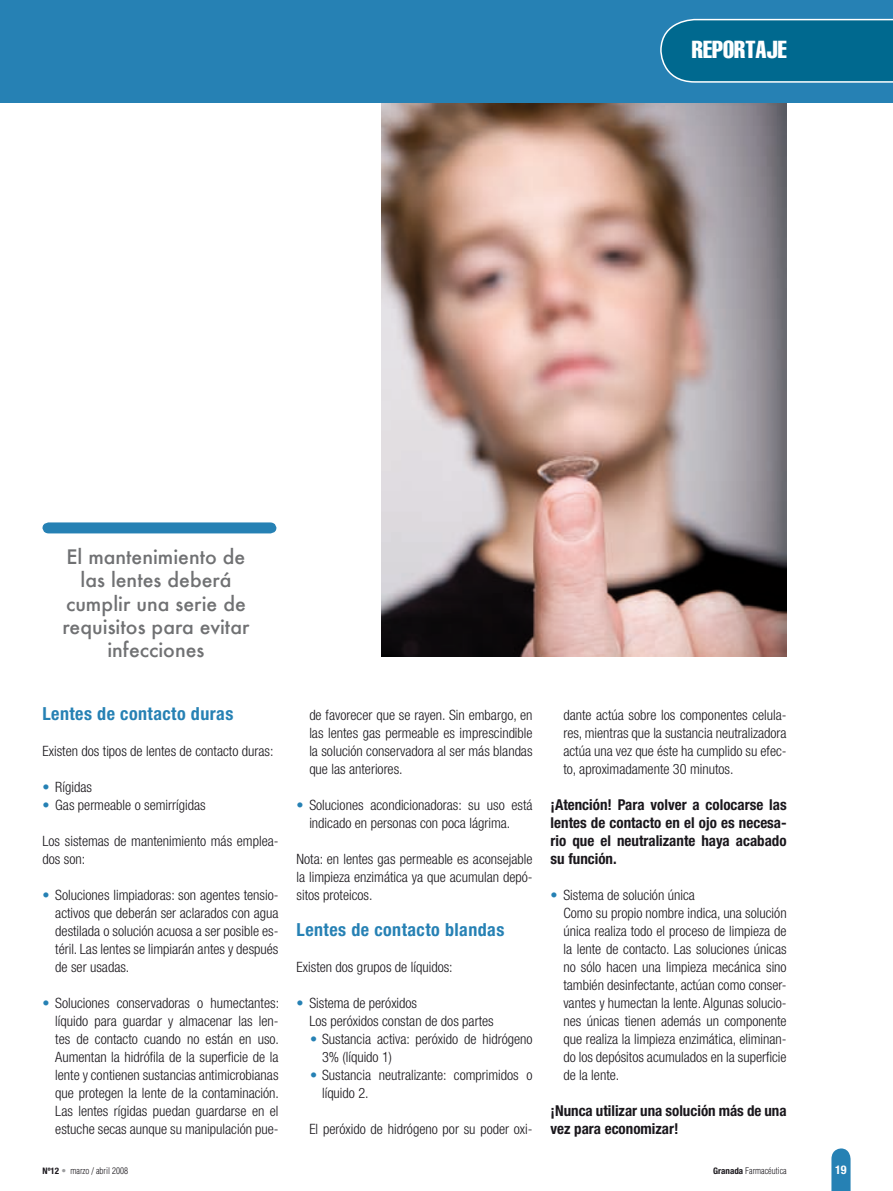
<style>
.page{position:relative;width:893px;height:1191px;background:#fff}
.page>*{position:absolute;margin:0;border:0;box-sizing:border-box;transform-origin:0 0}
.t1{font:extra-condensed 24px "Helvetica";color:#fff}
.t2{font:500 19.5px/23.4px "Futura";color:#707173;text-align:center}
.t3{font:700 condensed 18px "Helvetica Neue";letter-spacing:.025em;color:#2681b4}
.t4{font:700 condensed 15px/18px "Helvetica Neue";color:#1a171c;text-align:justify}
.t5{font:300 condensed 14.25px/18px "Helvetica Neue";color:#1a171c}
.t6{font:700 condensed 12px "Helvetica Neue";color:#fff}
.t7{font:300 condensed 9px "Helvetica";color:#1a171c}
.s1{color:#2681b4}
.s2{font-family:"Helvetica Neue";font-weight:700}
.s3{color:#9d9ea0}
</style>
<div class="page">
<img style="left:381px;top:102px;width:406px;height:554px">
<svg style="left:831px;top:1148px;width:19px;height:43px"></svg>
<div style="left:0;top:0;width:893px;height:102px;background:#2681b4"></div>
<svg style="left:660px;top:18px;width:233px;height:65px;background:#0e7196"></svg>
<svg style="left:43px;top:522px;width:233px;height:11px;background:#3087b7"></svg>
<h1 class="t1" style="left:692px;top:36px;width:96px">REPORTAJE</h1>
<h2 class="t2" style="left:62px;top:544px;width:189px">El mantenimiento de las lentes deberá cumplir una serie de requisitos para evitar infecciones</h2>
<p class="t3" style="left:43px;top:703px;width:192px">Lentes de contacto duras</p>
<p class="t5" style="left:43px;top:742px;width:232px">Existen dos tipos de lentes de contacto duras:</p>
<p class="t5" style="left:43px;top:778px;width:51px"><span class="s1">•</span> Rígidas</p>
<p class="t5" style="left:43px;top:796px;width:165px"><span class="s1">•</span> Gas permeable o semirrígidas</p>
<p class="t5" style="left:43px;top:832px;width:238px">Los sistemas de mantenimiento más emplea&shy;dos son:</p>
<p class="t5" style="left:55px;top:886px;width:225px;text-align:justify;text-indent:-13px"><span class="s1">•</span> Soluciones limpiadoras: son agentes tensio&shy;activos que deberán ser aclarados con agua destilada o solución acuosa a ser posible es&shy;téril. Las lentes se limpiarán antes y después de ser usadas.</p>
<p class="t5" style="left:55px;top:994px;width:225px;text-align:justify;text-indent:-13px"><span class="s1">•</span> Soluciones conservadoras o humectantes: líquido para guardar y almacenar las len&shy;tes de contacto cuando no están en uso.<br>Aumentan la hidrófila de la superficie de la lente y contienen sustancias antimicrobianas que protegen la lente de la contaminación.<br>Las lentes rígidas puedan guardarse en el estuche secas aunque su manipulación pue-</p>
<p class="t5" style="left:309px;top:706px;width:225px;text-align:justify">de favorecer que se rayen. Sin embargo, en las lentes gas permeable es imprescindible la solución conservadora al ser más blandas que las anteriores.</p>
<p class="t5" style="left:309px;top:796px;width:225px;text-indent:-13px"><span class="s1">•</span> Soluciones acondicionadoras: su uso está indicado en personas con poca lágrima.</p>
<p class="t5" style="left:297px;top:850px;width:238px;text-align:justify">Nota: en lentes gas permeable es aconsejable la limpieza enzimática ya que acumulan depó&shy;sitos proteicos.</p>
<p class="t3" style="left:297px;top:919px;width:209px">Lentes de contacto blandas</p>
<p class="t5" style="left:297px;top:958px;width:158px">Existen dos grupos de líquidos:</p>
<p class="t5" style="left:309px;top:994px;width:186px;text-indent:-13px"><span class="s1">•</span> Sistema de peróxidos<br>Los peróxidos constan de dos partes</p>
<p class="t5" style="left:322px;top:1030px;width:212px;text-indent:-12px"><span class="s1">•</span> Sustancia activa: peróxido de hidrógeno<br>3% (líquido 1)</p>
<p class="t5" style="left:322px;top:1066px;width:212px;text-indent:-12px"><span class="s1">•</span> Sustancia neutralizante: comprimidos o líquido 2.</p>
<p class="t5" style="left:309px;top:1120px;width:225px">El peróxido de hidrógeno por su poder oxi-</p>
<p class="t5" style="left:563px;top:706px;width:225px;text-align:justify">dante actúa sobre los componentes celula&shy;res, mientras que la sustancia neutralizadora actúa una vez que éste ha cumplido su efec&shy;to, aproximadamente 30 minutos.</p>
<p class="t4" style="left:551px;top:795px;width:238px">¡Atención! Para volver a colocarse las lentes de contacto en el ojo es necesa&shy;rio que el neutralizante haya acabado su función.</p>
<p class="t5" style="left:563px;top:886px;width:225px;text-indent:-13px"><span class="s1">•</span> Sistema de solución única<br>Como su propio nombre indica, una solución única realiza todo el proceso de limpieza de la lente de contacto. Las soluciones únicas no sólo hacen una limpieza mecánica sino también desinfectante, actúan como conser&shy;vantes y humectan la lente. Algunas solucio&shy;nes únicas tienen además un componente que realiza la limpieza enzimática, eliminan&shy;do los depósitos acumulados en la superficie de la lente.</p>
<p class="t4" style="left:551px;top:1101px;width:238px">¡Nunca utilizar una solución más de una vez para economizar!</p>
<p class="t7" style="left:43px;top:1165px;width:87px"><span class="s2">Nº12</span> <span class="s3">•</span> marzo / abril 2008</p>
<p class="t7" style="left:713px;top:1165px;width:75px"><span class="s2">Granada</span> Farmacéutica</p>
<p class="t6" style="left:835px;top:1162px;width:13px">19</p>
</div>
